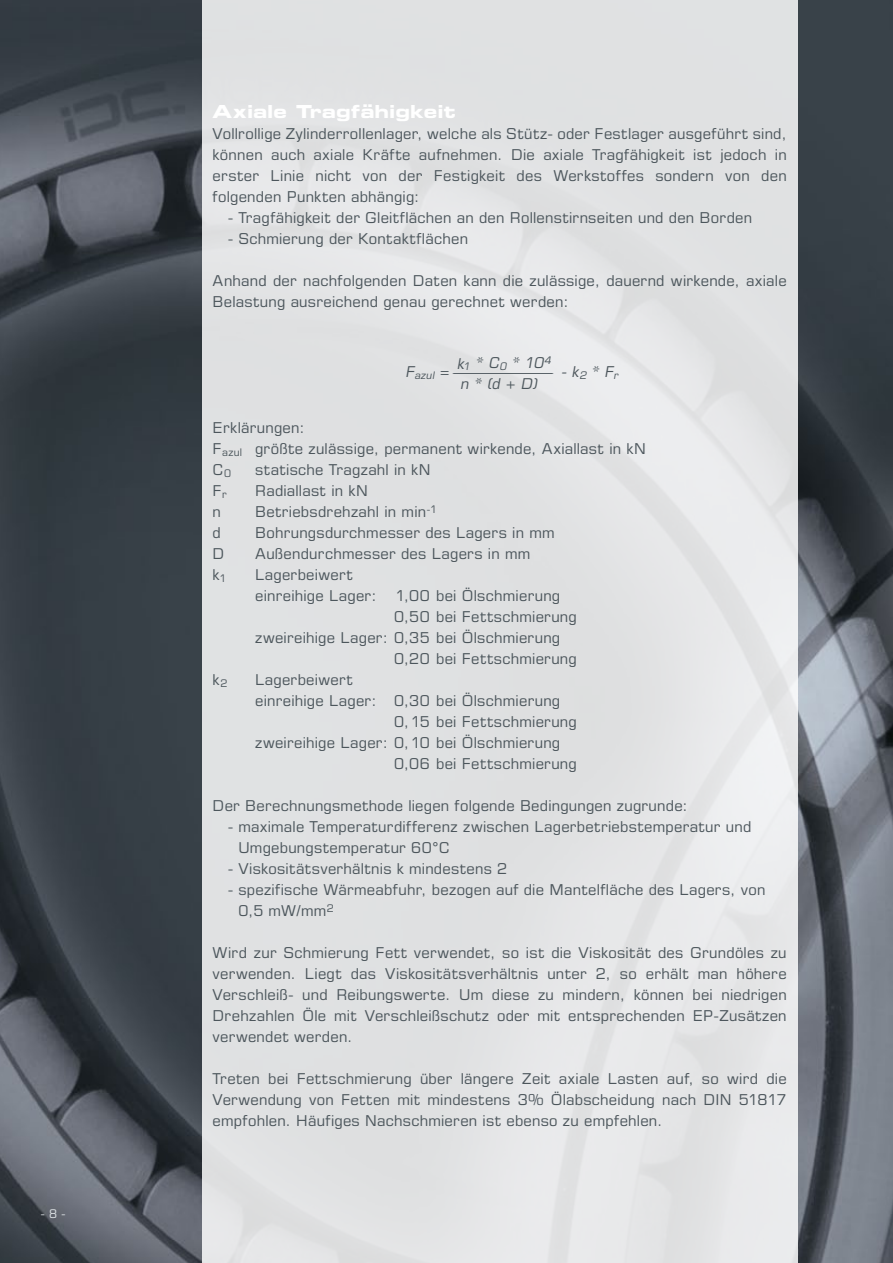
<style>
.page{position:relative;width:893px;height:1263px;background:#fff}
.page>*{position:absolute;margin:0;border:0;box-sizing:border-box;transform-origin:0 0}
.t1{font:18px "Eurostile LT Std Bold Ex 2";letter-spacing:.01em;color:#fff}
.t2{font:15px/21px "Eurostile LT Std";letter-spacing:.015em;color:#4c565c}
.t3{font:italic 15px/12px "Eurostile LT Std";color:#4c565c}
.t4{font:12px "Eurostile LT Std";color:#dadfe2}
</style>
<div class="page">
<img style="left:0;top:0;width:893px;height:1263px">
<div style="left:202px;top:0;width:595px;height:1263px;background:#e0e1e2"></div>
<div style="left:27px;top:12px;width:52px;height:38px;background:#333a42"></div>
<p class="t4" style="left:41px;top:1206px;width:26px">- 8 -</p>
<p class="t1" style="left:213px;top:99px;width:245px">Axiale Tragfähigkeit</p>
<p class="t2" style="left:213px;top:123px;width:576px;text-align:justify">Vollrollige Zylinderrollenlager, welche als Stütz- oder Festlager ausgeführt sind, können auch axiale Kräfte aufnehmen. Die axiale Tragfähigkeit ist jedoch in erster Linie nicht von der Festigkeit des Werkstoffes sondern von den folgenden Punkten abhängig:</p>
<p class="t2" style="left:228px;top:207px;width:526px">- Tragfähigkeit der Gleitflächen an den Rollenstirnseiten und den Borden</p>
<p class="t2" style="left:228px;top:228px;width:241px">- Schmierung der Kontaktflächen</p>
<p class="t2" style="left:213px;top:270px;width:576px">Anhand der nachfolgenden Daten kann die zulässige, dauernd wirkende, axiale<br>Belastung ausreichend genau gerechnet werden:</p>
<p class="t3" style="left:458px;top:357px;width:96px">k<sub>1</sub> * C<sub>0</sub> * 10<sup>4</sup></p>
<p class="t3" style="left:461px;top:366px;width:159px;text-indent:-55px">F<sub>azul</sub> = – - k<sub>2</sub> * F<sub>r </sub>n * (d + D)</p>
<p class="t2" style="left:213px;top:417px;width:435px">Erklärungen:<br>F<sub>azul</sub> größte zulässige, permanent wirkende, Axiallast in kN<br>C<sub>0</sub></p>
<p class="t2" style="left:255px;top:459px;width:177px">statische Tragzahl in kN</p>
<p class="t2" style="left:213px;top:480px;width:16px">F<sub>r</sub></p>
<p class="t2" style="left:255px;top:480px;width:114px">Radiallast in kN</p>
<p class="t2" style="left:213px;top:501px;width:10px">n</p>
<p class="t2" style="left:255px;top:501px;width:183px">Betriebsdrehzahl in min<sup>-1</sup></p>
<p class="t2" style="left:213px;top:522px;width:10px">d</p>
<p class="t2" style="left:255px;top:522px;width:301px">Bohrungsdurchmesser des Lagers in mm</p>
<p class="t2" style="left:213px;top:543px;width:13px">D</p>
<p class="t2" style="left:255px;top:543px;width:277px">Außendurchmesser des Lagers in mm</p>
<p class="t2" style="left:213px;top:564px;width:15px">k<sub>1</sub></p>
<p class="t2" style="left:255px;top:564px;width:123px">Lagerbeiwert einreihige Lager:</p>
<p class="t2" style="left:395px;top:585px;width:166px">1,00 bei Ölschmierung</p>
<p class="t2" style="left:394px;top:606px;width:184px">0,50 bei Fettschmierung</p>
<p class="t2" style="left:255px;top:627px;width:307px">zweireihige Lager: 0,35 bei Ölschmierung</p>
<p class="t2" style="left:394px;top:648px;width:184px">0,20 bei Fettschmierung</p>
<p class="t2" style="left:213px;top:669px;width:16px">k<sub>2</sub></p>
<p class="t2" style="left:255px;top:669px;width:99px">Lagerbeiwert</p>
<p class="t2" style="left:255px;top:690px;width:307px">einreihige Lager: 0,30 bei Ölschmierung</p>
<p class="t2" style="left:394px;top:711px;width:184px">0,15 bei Fettschmierung</p>
<p class="t2" style="left:255px;top:732px;width:307px">zweireihige Lager: 0,10 bei Ölschmierung</p>
<p class="t2" style="left:394px;top:753px;width:184px">0,06 bei Fettschmierung</p>
<p class="t2" style="left:213px;top:795px;width:476px">Der Berechnungsmethode liegen folgende Bedingungen zugrunde:</p>
<p class="t2" style="left:238px;top:816px;width:514px;text-indent:-10px">- maximale Temperaturdifferenz zwischen Lagerbetriebstemperatur und<br>Umgebungstemperatur 60°C</p>
<p class="t2" style="left:228px;top:858px;width:281px">- Viskositätsverhältnis k mindestens 2</p>
<p class="t2" style="left:238px;top:879px;width:529px;text-indent:-10px">- spezifische Wärmeabfuhr, bezogen auf die Mantelfläche des Lagers, von<br>0,5 mW/mm<sup>2</sup></p>
<p class="t2" style="left:213px;top:942px;width:576px;text-align:justify">Wird zur Schmierung Fett verwendet, so ist die Viskosität des Grundöles zu verwenden. Liegt das Viskositätsverhältnis unter 2, so erhält man höhere Verschleiß- und Reibungswerte. Um diese zu mindern, können bei niedrigen Drehzahlen Öle mit Verschleißschutz oder mit entsprechenden EP-Zusätzen verwendet werden.</p>
<p class="t2" style="left:213px;top:1068px;width:576px;text-align:justify">Treten bei Fettschmierung über längere Zeit axiale Lasten auf, so wird die Verwendung von Fetten mit mindestens 3% Ölabscheidung nach DIN 51817 empfohlen. Häufiges Nachschmieren ist ebenso zu empfehlen.</p>
</div>
